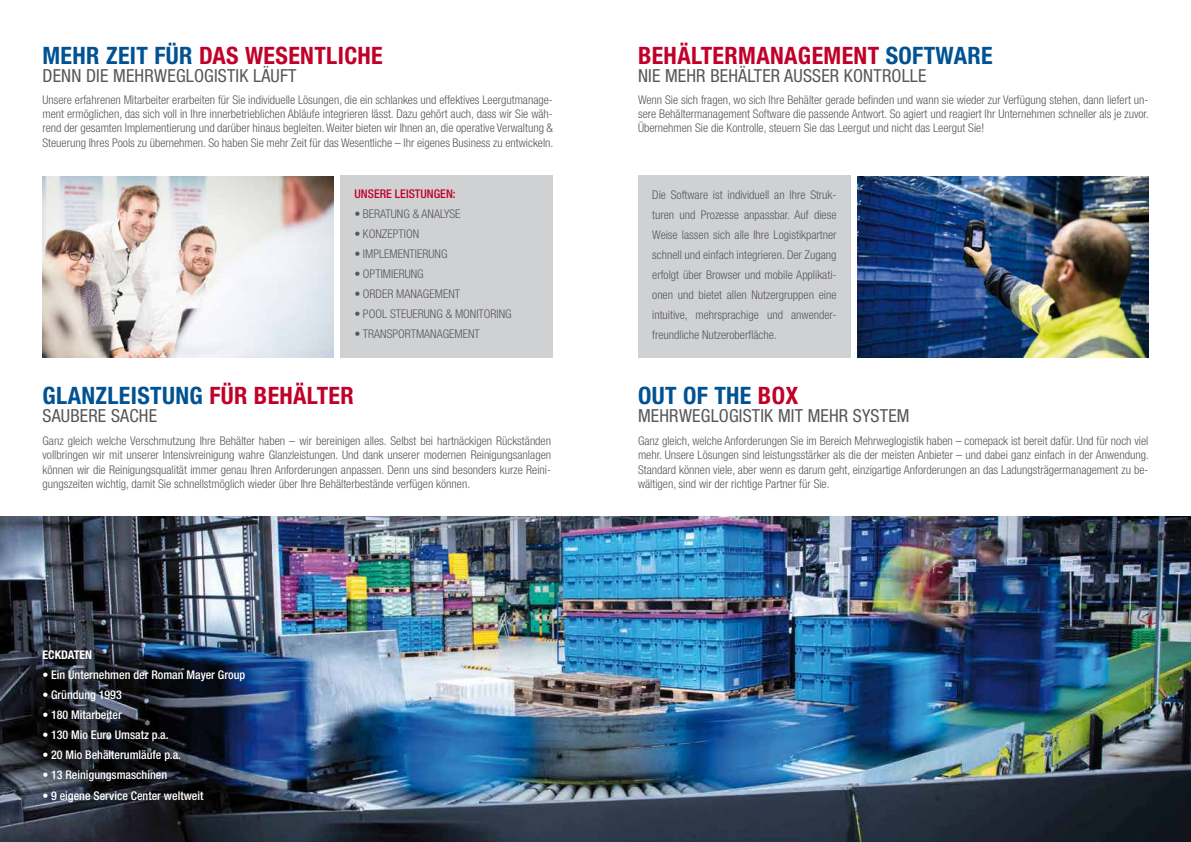
<style>
.page{position:relative;width:1191px;height:842px;background:#fff}
.page>*{position:absolute;margin:0;border:0;box-sizing:border-box;transform-origin:0 0}
.t1{font:700 condensed 24px "Helvetica Neue LT Pro";letter-spacing:.015em;color:#c1002a}
.t2{font:700 condensed 24px "Helvetica Neue LT Pro";letter-spacing:.015em;color:#005293}
.t3{font:condensed 18px "Helvetica Neue LT Pro";letter-spacing:.01em;color:#58585a}
.t4{font:300 condensed 12px/14.4px "Helvetica Neue LT Pro";color:#58585a;text-align:justify}
.t5{font:500 condensed 12px "Helvetica Neue LT Pro";color:#fff}
.t6{font:500 condensed 12px "Helvetica Neue LT Pro";color:#c1002a}
.t7{font:700 condensed 12px "Helvetica Neue LT Pro";color:#fff}
.s1{color:#005293}
.s2{color:#c1002a}
</style>
<div class="page">
<img style="left:0;top:516px;width:1191px;height:326px">
<img style="left:857px;top:176px;width:291px;height:181px">
<img style="left:43px;top:176px;width:290px;height:181px">
<div style="left:340px;top:175px;width:213px;height:182px;background:#d0d1d2"></div>
<div style="left:638px;top:175px;width:212px;height:182px;background:#d0d1d2"></div>
<h1 class="t1" style="left:43px;top:41px;width:342px"><span class="s1">MEHR ZEIT FÜR</span> DAS WESENTLICHE</h1>
<h2 class="t3" style="left:43px;top:65px;width:255px">DENN DIE MEHRWEGLOGISTIK LÄUFT</h2>
<p class="t4" style="left:43px;top:92px;width:512px">Unsere erfahrenen Mitarbeiter erarbeiten für Sie individuelle Lösungen, die ein schlankes und effektives Leergutmanage&shy;ment ermöglichen, das sich voll in Ihre innerbetrieblichen Abläufe integrieren lässt. Dazu gehört auch, dass wir Sie wäh&shy;rend der gesamten Implementierung und darüber hinaus begleiten. Weiter bieten wir Ihnen an, die operative Verwaltung &amp; Steuerung Ihres Pools zu übernehmen. So haben Sie mehr Zeit für das Wesentliche – Ihr eigenes Business zu entwickeln.</p>
<p class="t6" style="left:354px;top:186px;width:103px">UNSERE LEISTUNGEN:</p>
<p class="t4" style="left:354px;top:206px;width:108px">• BERATUNG &amp; ANALYSE</p>
<p class="t4" style="left:354px;top:226px;width:66px">• KONZEPTION</p>
<p class="t4" style="left:354px;top:246px;width:94px">• IMPLEMENTIERUNG</p>
<p class="t4" style="left:354px;top:266px;width:71px">• OPTIMIERUNG</p>
<p class="t4" style="left:354px;top:286px;width:107px">• ORDER MANAGEMENT</p>
<p class="t4" style="left:354px;top:306px;width:159px">• POOL STEUERUNG &amp; MONITORING</p>
<p class="t4" style="left:354px;top:326px;width:127px">• TRANSPORTMANAGEMENT</p>
<h1 class="t2" style="left:43px;top:381px;width:313px">GLANZLEISTUNG <span class="s2">FÜR BEHÄLTER</span></h1>
<h2 class="t3" style="left:43px;top:405px;width:116px">SAUBERE SACHE</h2>
<p class="t4" style="left:43px;top:433px;width:510px">Ganz gleich welche Verschmutzung Ihre Behälter haben – wir bereinigen alles. Selbst bei hartnäckigen Rückständen vollbringen wir mit unserer Intensivreinigung wahre Glanzleistungen. Und dank unserer modernen Reinigungsanlagen können wir die Reinigungsqualität immer genau Ihren Anforderungen anpassen. Denn uns sind besonders kurze Reini&shy;gungszeiten wichtig, damit Sie schnellstmöglich wieder über Ihre Behälterbestände verfügen können.</p>
<p class="t7" style="left:43px;top:648px;width:51px">ECKDATEN</p>
<p class="t5" style="left:43px;top:668px;width:204px">• Ein Unternehmen der Roman Mayer Group</p>
<p class="t5" style="left:43px;top:688px;width:81px">• Gründung 1993</p>
<p class="t5" style="left:43px;top:708px;width:81px">• 180 Mitarbeiter</p>
<p class="t5" style="left:43px;top:728px;width:128px">• 130 Mio Euro Umsatz p.a.</p>
<p class="t5" style="left:43px;top:748px;width:140px">• 20 Mio Behälterumläufe p.a.</p>
<p class="t5" style="left:43px;top:768px;width:126px">• 13 Reinigungsmaschinen</p>
<p class="t5" style="left:43px;top:788px;width:162px">• 9 eigene Service Center weltweit</p>
<h1 class="t1" style="left:638px;top:41px;width:356px">BEHÄLTERMANAGEMENT <span class="s1">SOFTWARE</span></h1>
<h2 class="t3" style="left:638px;top:65px;width:290px">NIE MEHR BEHÄLTER AUSSER KONTROLLE</h2>
<p class="t4" style="left:638px;top:92px;width:512px">Wenn Sie sich fragen, wo sich Ihre Behälter gerade befinden und wann sie wieder zur Verfügung stehen, dann liefert un&shy;sere Behältermanagement Software die passende Antwort. So agiert und reagiert Ihr Unternehmen schneller als je zuvor.<br>Übernehmen Sie die Kontrolle, steuern Sie das Leergut und nicht das Leergut Sie!</p>
<p class="t4" style="left:652px;top:185px;width:186px;line-height:20px">Die Software ist individuell an Ihre Struk&shy;turen und Prozesse anpassbar. Auf diese Weise lassen sich alle Ihre Logistikpartner schnell und einfach integrieren. Der Zugang erfolgt über Browser und mobile Applikati&shy;onen und bietet allen Nutzergruppen eine intuitive, mehrsprachige und anwender&shy;freundliche Nutzeroberfläche.</p>
<h1 class="t2" style="left:638px;top:381px;width:162px">OUT OF THE <span class="s2">BOX</span></h1>
<h2 class="t3" style="left:638px;top:405px;width:273px">MEHRWEGLOGISTIK MIT MEHR SYSTEM</h2>
<p class="t4" style="left:638px;top:433px;width:512px">Ganz gleich, welche Anforderungen Sie im Bereich Mehrweglogistik haben – comepack ist bereit dafür. Und für noch viel mehr. Unsere Lösungen sind leistungsstärker als die der meisten Anbieter – und dabei ganz einfach in der Anwendung.<br>Standard können viele, aber wenn es darum geht, einzigartige Anforderungen an das Ladungsträgermanagement zu be&shy;wältigen, sind wir der richtige Partner für Sie.</p>
</div>
